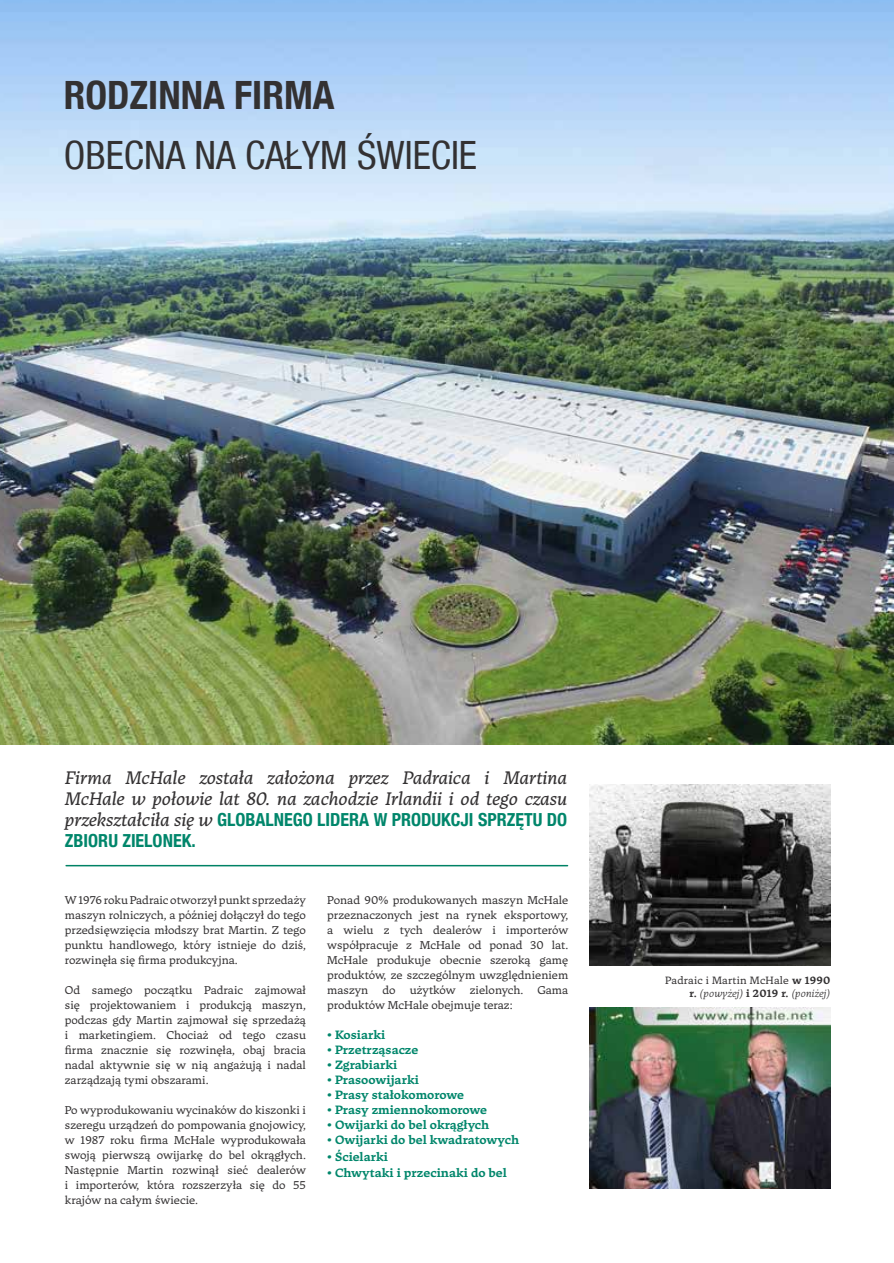
<style>
.page{position:relative;width:894px;height:1263px;background:#fff}
.page>*{position:absolute;margin:0;border:0;box-sizing:border-box;transform-origin:0 0}
.t1{font:condensed 39px "Helvetica Neue LT Com";color:#333132}
.t2{font:700 condensed 39px "Helvetica Neue";color:#333132}
.t3{font:italic 18px/21px "Tuna";color:#333132}
.t4{font:700 condensed 18px/21px "Helvetica Neue LT Com";color:#00866b}
.t5{font:700 12px "Tuna";color:#00866b}
.t6{font:11.25px/15px "Tuna";color:#333132;text-align:justify}
.t7{font:10.5px/13.5px "Tuna";letter-spacing:.02em;color:#333132;text-align:right}
.s1{font-family:"Tuna";font-weight:400;font-style:italic;font-stretch:normal;color:#333132}
.s2{font-weight:700}
.s3{font-weight:300;font-style:italic}
</style>
<div class="page">
<img style="left:0;top:0;width:894px;height:744px">
<hr style="left:66px;top:865px;width:501px;height:1px;background:#008265">
<img style="left:589px;top:1007px;width:241px;height:181px">
<img style="left:589px;top:784px;width:241px;height:181px">
<h1 class="t2" style="left:64px;top:71px;width:272px">RODZINNA FIRMA</h1>
<h1 class="t1" style="left:64px;top:132px;width:415px">OBECNA NA CAŁYM ŚWIECIE</h1>
<h2 class="t3" style="left:65px;top:767px;width:504px">Firma McHale została założona przez Padraica i Martina<br>McHale w połowie lat 80. na zachodzie Irlandii i od tego czasu</h2>
<h2 class="t4" style="left:65px;top:809px;width:504px"><span class="s1">przekształciła się w</span> GLOBALNEGO LIDERA W PRODUKCJI SPRZĘTU DO<br>ZBIORU ZIELONEK.</h2>
<p class="t6" style="left:65px;top:892px;width:243px">W 1976 roku Padraic otworzył punkt sprzedaży maszyn rolniczych, a później dołączył do tego przedsięwzięcia młodszy brat Martin. Z tego punktu handlowego, który istnieje do dziś, rozwinęła się firma produkcyjna.</p>
<p class="t6" style="left:65px;top:982px;width:243px">Od samego początku Padraic zajmował się projektowaniem i produkcją maszyn, podczas gdy Martin zajmował się sprzedażą i marketingiem. Chociaż od tego czasu firma znacznie się rozwinęła, obaj bracia nadal aktywnie się w nią angażują i nadal zarządzają tymi obszarami.</p>
<p class="t6" style="left:65px;top:1102px;width:243px">Po wyprodukowaniu wycinaków do kiszonki i szeregu urządzeń do pompowania gnojowicy, w 1987 roku firma McHale wyprodukowała swoją pierwszą owijarkę do bel okrągłych.<br>Następnie Martin rozwinął sieć dealerów i importerów, która rozszerzyła się do 55 krajów na całym świecie.</p>
<p class="t6" style="left:327px;top:892px;width:243px">Ponad 90% produkowanych maszyn McHale przeznaczonych jest na rynek eksportowy, a wielu z tych dealerów i importerów współpracuje z McHale od ponad 30 lat.<br>McHale produkuje obecnie szeroką gamę produktów, ze szczególnym uwzględnieniem maszyn</p>
<p class="t6" style="left:382px;top:982px;width:15px">do</p>
<p class="t6" style="left:410px;top:982px;width:47px">użytków</p>
<p class="t6" style="left:470px;top:982px;width:55px">zielonych.</p>
<p class="t6" style="left:537px;top:982px;width:32px">Gama</p>
<p class="t6" style="left:327px;top:997px;width:187px">produktów McHale obejmuje teraz:</p>
<p class="t5" style="left:327px;top:1027px;width:60px">• Kosiarki</p>
<p class="t5" style="left:327px;top:1042px;width:93px">• Przetrząsacze</p>
<p class="t5" style="left:327px;top:1057px;width:72px">• Zgrabiarki</p>
<p class="t5" style="left:327px;top:1072px;width:93px">• Prasoowijarki</p>
<p class="t5" style="left:327px;top:1087px;width:138px">• Prasy stałokomorowe</p>
<p class="t5" style="left:327px;top:1102px;width:161px">• Prasy zmiennokomorowe</p>
<p class="t5" style="left:327px;top:1117px;width:164px">• Owijarki do bel okrągłych</p>
<p class="t5" style="left:327px;top:1132px;width:193px">• Owijarki do bel kwadratowych</p>
<p class="t5" style="left:327px;top:1148px;width:62px">• Ścielarki</p>
<p class="t5" style="left:327px;top:1165px;width:181px">• Chwytaki i przecinaki do bel</p>
<p class="t7" style="left:665px;top:973px;width:167px">Padraic i Martin McHale <span class="s2">w 1990 r.</span> <span class="s3">(powyżej)</span> <span class="s2">i 2019 r.</span> <span class="s3">(poniżej)</span></p>
</div>
